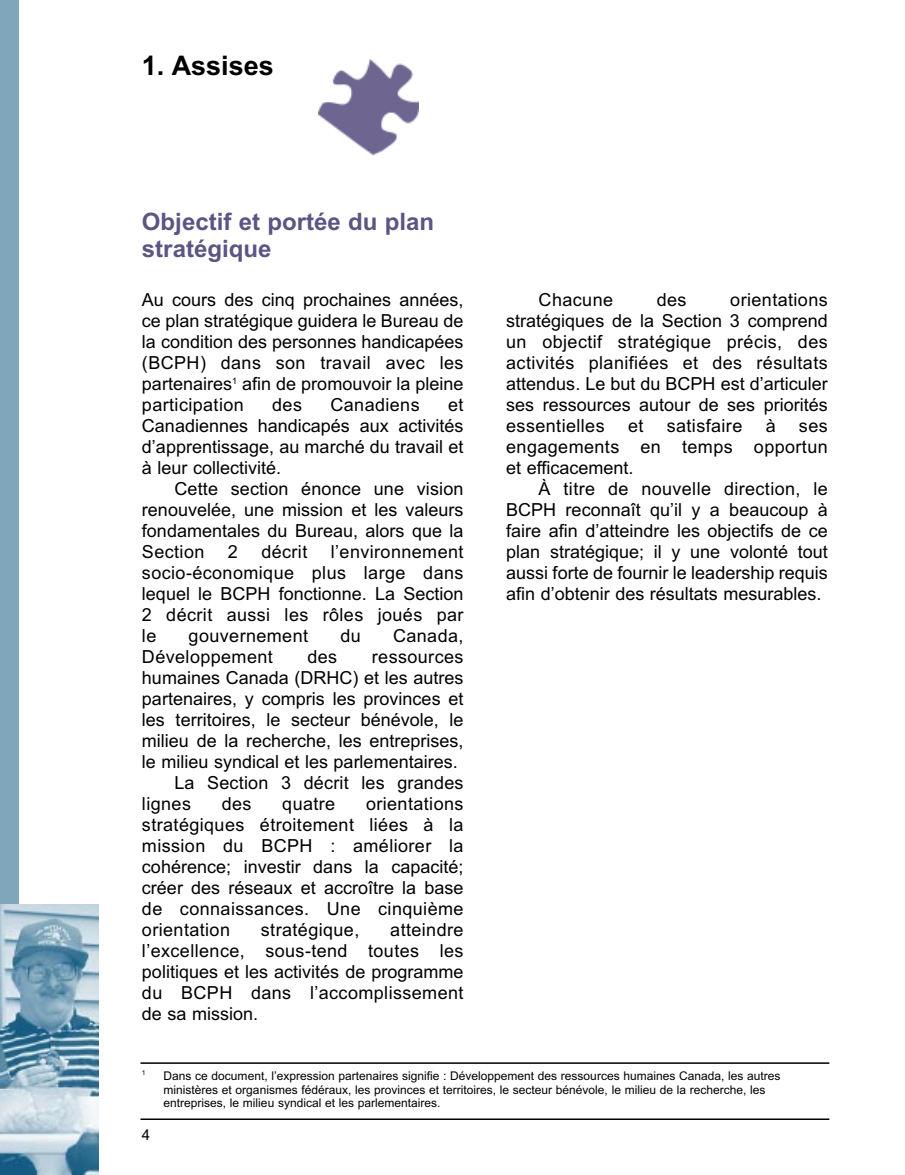
<style>
.page{position:relative;width:905px;height:1175px;background:#fff}
.page>*{position:absolute;margin:0;border:0;box-sizing:border-box;transform-origin:0 0}
.t1{font:27px "Arial Bold MS";color:#000}
.t2{font:24px/27px "Arial Bold MS";color:#5d5483}
.t3{font:18px/21px "Arial MS";color:#000;text-align:justify}
.t4{font:18px "Arial MS";letter-spacing:.02em;color:#000}
.t5{font:15px "Arial MS";color:#000}
.t6{font:12px/13.5px "Arial MS";color:#000}
.t7{font:6.75px "Arial MS";color:#000}
</style>
<div class="page">
<hr style="left:140px;top:1118px;width:689px;height:2px;background:#000">
<div style="left:0;top:0;width:19px;height:1174px;background:#80a6bb"></div>
<img style="left:0;top:905px;width:98px;height:269px">
<hr style="left:140px;top:1062px;width:689px;height:1px;background:#000">
<img style="left:318px;top:60px;width:101px;height:96px">
<h1 class="t1" style="left:142px;top:56px;width:133px">1. Assises</h1>
<h2 class="t2" style="left:142px;top:211px;width:294px">Objectif et portée du plan stratégique</h2>
<p class="t3" style="left:142px;top:291px;width:323px">Au cours des cinq prochaines années, ce plan stratégique guidera le Bureau de la condition des personnes handicapées (BCPH) dans son travail avec les partenaires<sup>1</sup> afin de promouvoir la pleine participation</p>
<p class="t3" style="left:272px;top:396px;width:31px">des</p>
<p class="t4" style="left:330px;top:398px;width:91px">Canadiens</p>
<p class="t3" style="left:142px;top:396px;width:323px;text-indent:306px">et Canadiennes handicapés aux activités d’apprentissage, au marché du travail et à leur collectivité.</p>
<p class="t3" style="left:142px;top:480px;width:323px;text-indent:32px">Cette section énonce une vision renouvelée, une mission et les valeurs fondamentales du Bureau, alors que la Section</p>
<p class="t3" style="left:142px;top:543px;width:323px;text-indent:189px">l’environnement socio-économique plus large dans lequel le BCPH fonctionne. La Section 2 décrit aussi les rôles joués par le</p>
<p class="t3" style="left:228px;top:543px;width:12px">2</p>
<p class="t3" style="left:261px;top:543px;width:48px">décrit</p>
<p class="t4" style="left:189px;top:629px;width:121px">gouvernement</p>
<p class="t3" style="left:340px;top:627px;width:22px">du</p>
<p class="t3" style="left:393px;top:627px;width:72px">Canada,</p>
<p class="t4" style="left:142px;top:650px;width:132px">Développement</p>
<p class="t3" style="left:307px;top:648px;width:31px">des</p>
<p class="t4" style="left:372px;top:650px;width:93px">ressources</p>
<p class="t3" style="left:142px;top:669px;width:323px">humaines Canada (DRHC) et les autres</p>
<p class="t3" style="left:142px;top:690px;width:323px">partenaires, y compris les provinces et</p>
<p class="t3" style="left:142px;top:711px;width:323px">les territoires, le secteur bénévole, le</p>
<p class="t3" style="left:142px;top:732px;width:323px">milieu de la recherche, les entreprises,</p>
<p class="t3" style="left:142px;top:753px;width:317px">le milieu syndical et les parlementaires.</p>
<p class="t3" style="left:174px;top:774px;width:290px">La Section 3 décrit les grandes</p>
<p class="t3" style="left:142px;top:795px;width:51px">lignes</p>
<p class="t3" style="left:222px;top:795px;width:31px">des</p>
<p class="t3" style="left:282px;top:795px;width:55px">quatre</p>
<p class="t3" style="left:142px;top:795px;width:323px;text-indent:224px">orientations stratégiques étroitement liées à la mission du BCPH : améliorer la cohérence; investir dans la capacité; créer des réseaux et accroître la base de connaissances. Une cinquième orientation</p>
<p class="t4" style="left:261px;top:923px;width:100px">stratégique,</p>
<p class="t3" style="left:142px;top:921px;width:323px;text-indent:248px">atteindre l’excellence, sous-tend toutes les politiques et les activités de programme du BCPH dans l’accomplissement de sa mission.</p>
<p class="t4" style="left:538px;top:293px;width:76px">Chacune</p>
<p class="t3" style="left:656px;top:291px;width:31px">des</p>
<p class="t3" style="left:506px;top:291px;width:323px;text-indent:224px">orientations stratégiques de la Section 3 comprend un objectif stratégique précis, des activités planifiées et des résultats attendus. Le but du BCPH est d’articuler ses ressources autour de ses priorités essentielles</p>
<p class="t3" style="left:628px;top:417px;width:17px">et</p>
<p class="t4" style="left:666px;top:419px;width:77px">satisfaire</p>
<p class="t3" style="left:765px;top:417px;width:12px">à</p>
<p class="t3" style="left:506px;top:417px;width:323px;text-indent:293px">ses engagements en temps opportun et efficacement.</p>
<p class="t3" style="left:506px;top:480px;width:323px;text-indent:32px">À titre de nouvelle direction, le BCPH reconnaît qu’il y a beaucoup à faire afin d’atteindre les objectifs de ce plan stratégique; il y une volonté tout aussi forte de fournir le leadership requis afin d’obtenir des résultats mesurables.</p>
<p class="t7" style="left:142px;top:1070px;width:5px">1</p>
<p class="t6" style="left:164px;top:1070px;width:618px">Dans ce document, l’expression partenaires signifie : Développement des ressources humaines Canada, les autres ministères et organismes fédéraux, les provinces et territoires, le secteur bénévole, le milieu de la recherche, les entreprises, le milieu syndical et les parlementaires.</p>
<p class="t5" style="left:142px;top:1129px;width:10px">4</p>
</div>
